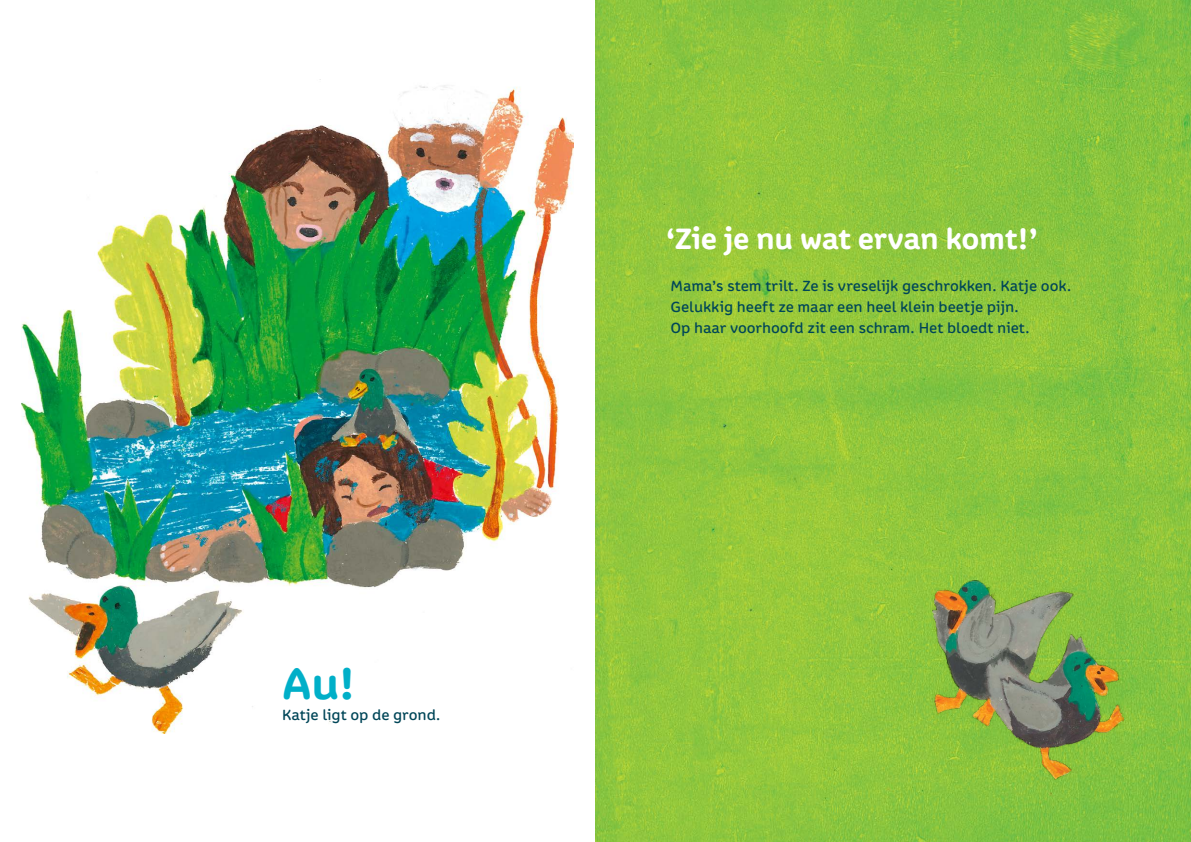
<style>
.page{position:relative;width:1191px;height:842px;background:#fff}
.page>*{position:absolute;margin:0;border:0;box-sizing:border-box;transform-origin:0 0}
.t1{font:700 45px "Colette";color:#00afc8}
.t2{font:700 30px "Colette";letter-spacing:-.015em;color:#fff}
.t3{font:15px/21px "Colette";letter-spacing:-.005em;color:#004658}
</style>
<div class="page">
<img style="left:595px;top:0;width:596px;height:842px">
<img style="left:22px;top:79px;width:552px;height:655px">
<img style="left:933px;top:581px;width:190px;height:199px">
<h1 class="t1" style="left:282px;top:653px;width:76px">Au!</h1>
<p class="t3" style="left:282px;top:704px;width:160px">Katje ligt op de grond.</p>
<h2 class="t2" style="left:665px;top:218px;width:374px">‘Zie je nu wat ervan komt!’</h2>
<p class="t3" style="left:670px;top:275px;width:403px">Mama’s stem trilt. Ze is vreselijk geschrokken. Katje ook.<br>Gelukkig heeft ze maar een heel klein beetje pijn.<br>Op haar voorhoofd zit een schram. Het bloedt niet.</p>
</div>
